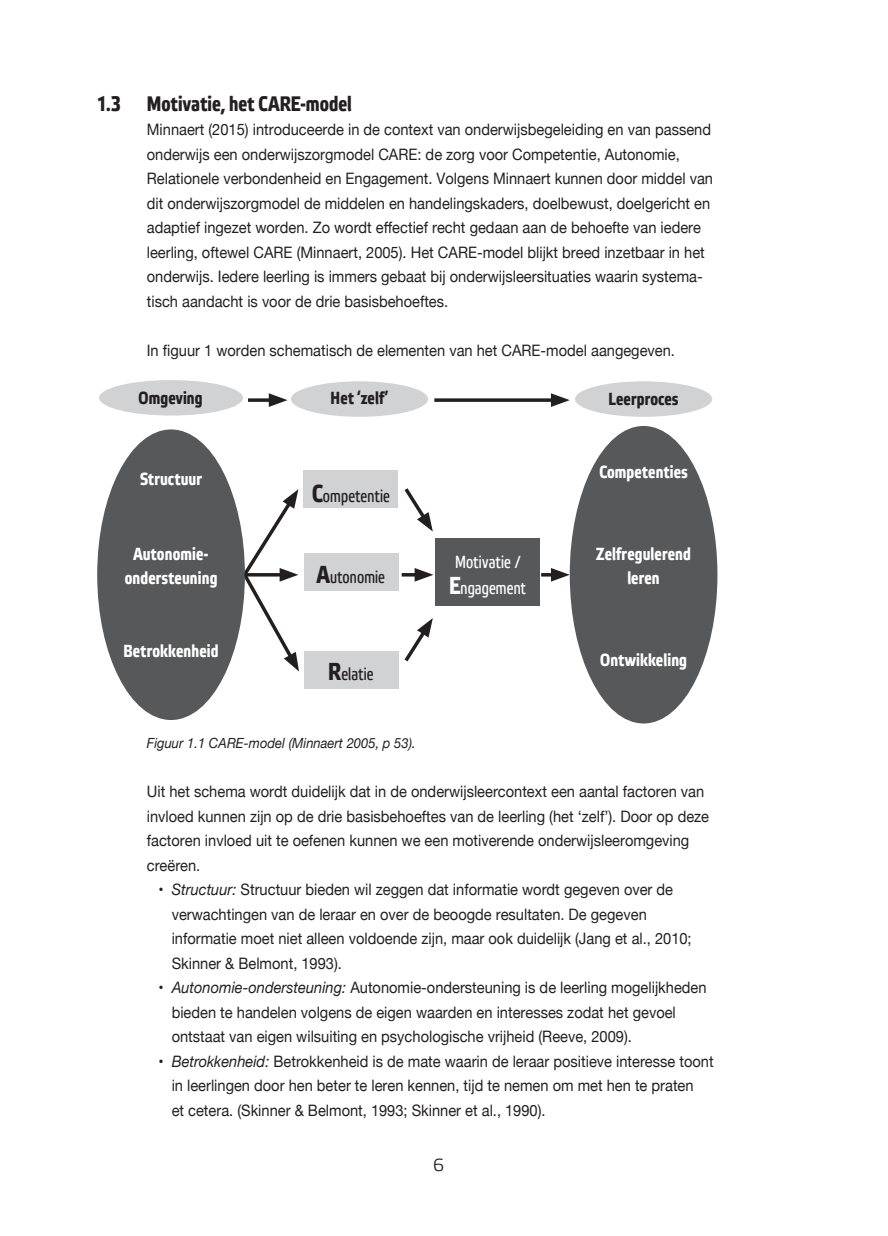
<style>
.page{position:relative;width:888px;height:1236px;background:#fff}
.page>*{position:absolute;margin:0;border:0;box-sizing:border-box;transform-origin:0 0}
.t1{font:700 21px "Etelka Narrow Text Pro";letter-spacing:.005em;color:#231f20}
.t2{font:700 17.5px/24.5px "Etelka Narrow Text Pro";letter-spacing:.005em;color:#fff;text-align:center}
.t3{font:700 17.5px "Etelka Narrow Text Pro";letter-spacing:.01em;color:#231f20}
.t4{font:17.5px "Etelka Narrow Text Pro";letter-spacing:.01em;color:#231f20}
.t5{font:17.5px/26.2px "Etelka Narrow Text Pro";letter-spacing:.01em;color:#fff;text-align:center}
.t6{font:17.5px "Etelka Monospace Pro";color:#231f20}
.t7{font:15.75px/24.5px "Helvetica Neue";color:#231f20;scale:.93 1}
.t8{font:italic 14px "Helvetica Neue";color:#231f20;scale:.93 1}
.s1{font-weight:700;font-size:24.5px}
.s2{font-style:italic}
</style>
<div class="page">
<div style="left:291px;top:381px;width:137px;height:35px;background:#d1d2d4;border-radius:50%"></div>
<div style="left:99px;top:380px;width:144px;height:35px;background:#d1d2d4;border-radius:50%"></div>
<div style="left:434px;top:538px;width:105px;height:67px;background:#57585a"></div>
<div style="left:303px;top:470px;width:94px;height:38px;background:#d1d2d4"></div>
<div style="left:304px;top:553px;width:94px;height:38px;background:#d1d2d4"></div>
<div style="left:304px;top:650px;width:94px;height:38px;background:#d1d2d4"></div>
<svg style="left:434px;top:398px;width:116px;height:4px"></svg>
<svg style="left:550px;top:393px;width:19px;height:14px"></svg>
<hr style="left:401px;top:573px;width:20px;height:3px;background:#231f20">
<svg style="left:414px;top:568px;width:19px;height:13px"></svg>
<hr style="left:541px;top:573px;width:16px;height:3px;background:#231f20">
<svg style="left:550px;top:568px;width:19px;height:13px"></svg>
<div style="left:97px;top:429px;width:148px;height:290px;background:#57585a;border-radius:50%"></div>
<div style="left:569px;top:426px;width:148px;height:297px;background:#57585a;border-radius:50%"></div>
<svg style="left:239px;top:489px;width:60px;height:182px"></svg>
<div style="left:575px;top:381px;width:137px;height:35px;background:#d1d2d4;border-radius:50%"></div>
<svg style="left:248px;top:398px;width:21px;height:4px"></svg>
<svg style="left:269px;top:393px;width:18px;height:14px"></svg>
<svg style="left:404px;top:488px;width:28px;height:43px"></svg>
<svg style="left:404px;top:618px;width:28px;height:44px"></svg>
<h1 class="t1" style="left:97px;top:92px;width:256px">1.3 Motivatie, het CARE-model</h1>
<p class="t7" style="left:147px;top:118px;width:610px">Minnaert (2015) introduceerde in de context van onderwijsbegeleiding en van passend onderwijs een onderwijszorgmodel CARE: de zorg voor Competentie, Autonomie, Relationele verbondenheid en Engagement. Volgens Minnaert kunnen door middel van dit onderwijszorgmodel de middelen en handelingskaders, doelbewust, doelgericht en adaptief ingezet worden. Zo wordt effectief recht gedaan aan de behoefte van iedere leerling, oftewel CARE (Minnaert, 2005). Het CARE-model blijkt breed inzetbaar in het onderwijs. Iedere leerling is immers gebaat bij onderwijsleersituaties waarin systema&shy;tisch aandacht is voor de drie basisbehoeftes.</p>
<p class="t7" style="left:147px;top:338px;width:569px">In figuur 1 worden schematisch de elementen van het CARE-model aangegeven.</p>
<p class="t3" style="left:138px;top:388px;width:65px">Omgeving</p>
<p class="t3" style="left:330px;top:388px;width:59px">Het ‘zelf’</p>
<p class="t3" style="left:608px;top:389px;width:72px">Leerproces</p>
<p class="t2" style="left:140px;top:468px;width:63px">Structuur</p>
<p class="t2" style="left:125px;top:542px;width:94px">Autonomie&shy;ondersteuning</p>
<p class="t2" style="left:123px;top:639px;width:96px">Betrokkenheid</p>
<p class="t4" style="left:312px;top:486px;width:79px"><span class="s1">C</span>ompetentie</p>
<p class="t4" style="left:317px;top:567px;width:70px"><span class="s1">A</span>utonomie</p>
<p class="t5" style="left:449px;top:550px;width:78px">Motivatie /<br><span class="s1">E</span>ngagement</p>
<p class="t4" style="left:328px;top:664px;width:47px"><span class="s1">R</span>elatie</p>
<p class="t2" style="left:599px;top:460px;width:90px">Competenties</p>
<p class="t2" style="left:596px;top:542px;width:96px">Zelfregulerend leren</p>
<p class="t2" style="left:600px;top:648px;width:88px">Ontwikkeling</p>
<p class="t8" style="left:147px;top:732px;width:290px">Figuur 1.1 CARE-model (Minnaert 2005, p 53).</p>
<p class="t7" style="left:147px;top:779px;width:606px">Uit het schema wordt duidelijk dat in de onderwijsleercontext een aantal factoren van invloed kunnen zijn op de drie basisbehoeftes van de leerling (het ‘zelf’). Door op deze factoren invloed uit te oefenen kunnen we een motiverende onderwijsleeromgeving creëren.</p>
<p class="t7" style="left:172px;top:878px;width:560px;text-indent:-13px">• <span class="s2">Structuur:</span> Structuur bieden wil zeggen dat informatie wordt gegeven over de verwachtingen van de leraar en over de beoogde resultaten. De gegeven informatie moet niet alleen voldoende zijn, maar ook duidelijk (Jang et al., 2010; Skinner &amp; Belmont, 1993).</p>
<p class="t7" style="left:172px;top:975px;width:576px;text-indent:-13px">• <span class="s2">Autonomie-ondersteuning:</span> Autonomie-ondersteuning is de leerling mogelijkheden bieden te handelen volgens de eigen waarden en interesses zodat het gevoel ontstaat van eigen wilsuiting en psychologische vrijheid (Reeve, 2009).</p>
<p class="t7" style="left:172px;top:1049px;width:584px;text-indent:-13px">• <span class="s2">Betrokkenheid:</span> Betrokkenheid is de mate waarin de leraar positieve interesse toont in leerlingen door hen beter te leren kennen, tijd te nemen om met hen te praten<br>et cetera. (Skinner &amp; Belmont, 1993; Skinner et al., 1990).</p>
<p class="t6" style="left:433px;top:1155px;width:12px">6</p>
</div>
